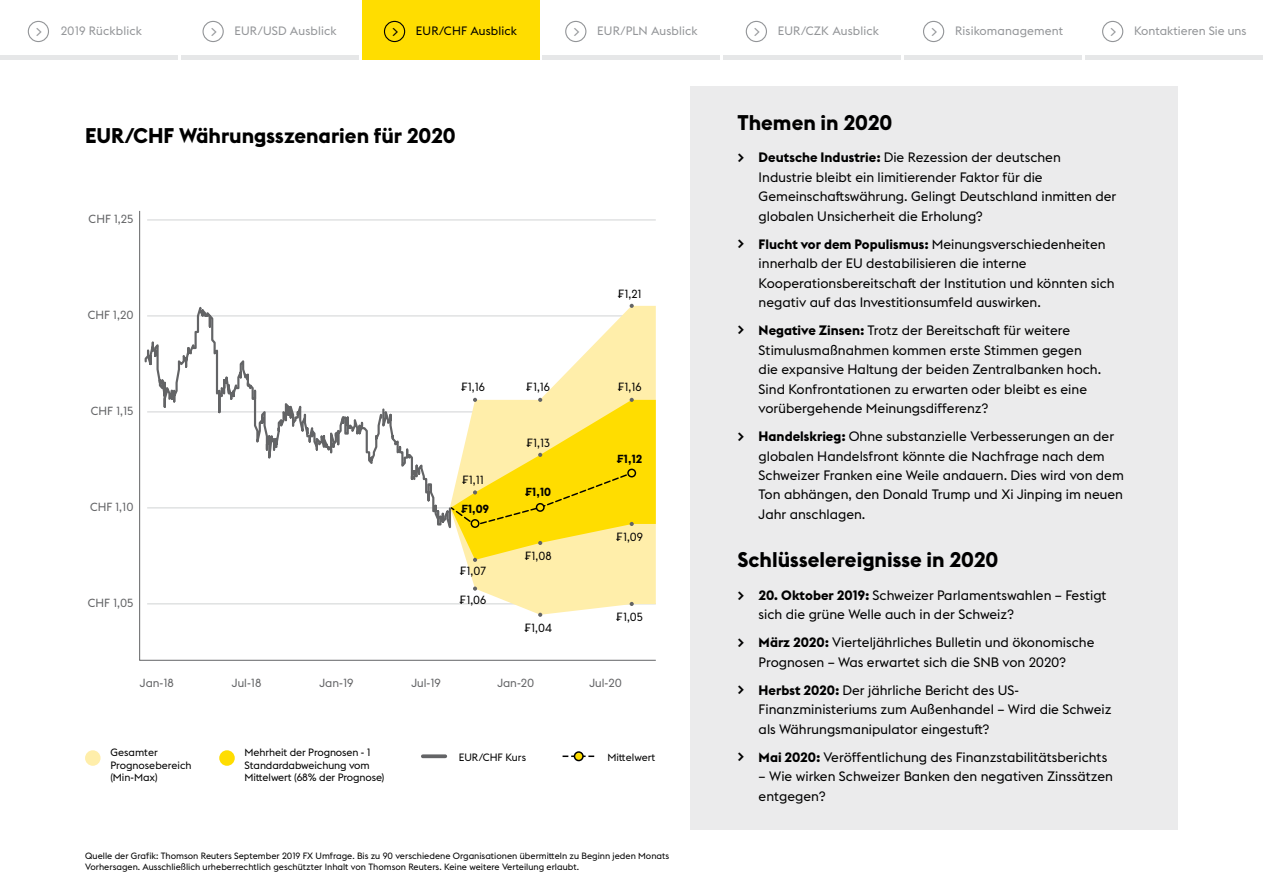
<style>
.page{position:relative;width:1263px;height:893px;background:#fff}
.page>*{position:absolute;margin:0;border:0;box-sizing:border-box;transform-origin:0 0}
.t1{font:700 21px "Euclid WU";color:#000}
.t2{font:700 15px "Euclid WU";color:#000}
.t3{font:13.5px/19.5px "Euclid WU";color:#000}
.t4{font:12px "Euclid WU";letter-spacing:.01em;color:#939598}
.t5{font:12px "Euclid WU";letter-spacing:.01em;color:#000}
.t6{font:11.7px "Euclid WU";color:#636466}
.t7{font:11.7px "Euclid WU";color:#000}
.t8{font:700 11.7px "Euclid WU";color:#000}
.t9{font:10.5px/12.6px "Euclid WU";letter-spacing:-.01em;color:#000}
.t10{font:9px/10.8px "Euclid WU";color:#000}
.s1{font-size:15px}
.s2{font-family:"Arial"}
.s3{font-family:"Helvetica"}
.s4{font-weight:700}
</style>
<div class="page">
<div style="left:691px;top:86px;width:487px;height:743px;background:#ebebec"></div>
<svg style="left:139px;top:210px;width:517px;height:451px"></svg>
<svg style="left:473px;top:587px;width:4px;height:4px"></svg>
<svg style="left:538px;top:613px;width:4px;height:4px"></svg>
<svg style="left:630px;top:602px;width:4px;height:4px"></svg>
<svg style="left:449px;top:398px;width:207px;height:164px;background:#fbe251"></svg>
<svg style="left:630px;top:304px;width:4px;height:4px"></svg>
<svg style="left:143px;top:293px;width:309px;height:249px"></svg>
<div style="left:85px;top:750px;width:16px;height:16px;background:#fea;border-radius:50%"></div>
<div style="left:219px;top:750px;width:16px;height:16px;background:#fd0;border-radius:50%"></div>
<svg style="left:423px;top:754px;width:22px;height:4px"></svg>
<svg style="left:562px;top:755px;width:32px;height:2px"></svg>
<div style="left:574px;top:752px;width:9px;height:8px;background:#fd0;border-radius:50%"></div>
<div style="left:574px;top:751px;width:10px;height:10px;border:2px solid #000;border-radius:50%"></div>
<div style="left:362px;top:0;width:177px;height:60px;background:#fd0"></div>
<hr style="left:181px;top:56px;width:177px;height:4px;background:#e6e7e8">
<hr style="left:543px;top:56px;width:177px;height:4px;background:#e6e7e8">
<hr style="left:724px;top:56px;width:177px;height:4px;background:#e6e7e8">
<hr style="left:905px;top:56px;width:177px;height:4px;background:#e6e7e8">
<hr style="left:1086px;top:56px;width:177px;height:4px;background:#e6e7e8">
<div style="left:202px;top:21px;width:22px;height:21px;border:1px solid #939598;border-radius:50%"></div>
<div style="left:384px;top:21px;width:21px;height:21px;border:1px solid #000;border-radius:50%"></div>
<div style="left:565px;top:21px;width:21px;height:21px;border:1px solid #939598;border-radius:50%"></div>
<div style="left:746px;top:21px;width:21px;height:21px;border:1px solid #939598;border-radius:50%"></div>
<div style="left:923px;top:21px;width:21px;height:21px;border:1px solid #939598;border-radius:50%"></div>
<div style="left:1102px;top:21px;width:21px;height:21px;border:1px solid #939598;border-radius:50%"></div>
<hr style="left:0;top:56px;width:177px;height:4px;background:#e6e7e8">
<div style="left:28px;top:21px;width:21px;height:21px;border:1px solid #939598;border-radius:50%"></div>
<p class="t4" style="left:36px;top:24px;width:108px"><span class="s1">&gt;</span> 2019 Rückblick</p>
<p class="t4" style="left:210px;top:24px;width:128px"><span class="s1">&gt;</span> EUR/USD Ausblick</p>
<p class="t5" style="left:392px;top:24px;width:127px"><span class="s1">&gt;</span> EUR/CHF Ausblick</p>
<p class="t4" style="left:573px;top:24px;width:126px"><span class="s1">&gt;</span> EUR/PLN Ausblick</p>
<p class="t4" style="left:754px;top:24px;width:127px"><span class="s1">&gt;</span> EUR/CZK Ausblick</p>
<p class="t4" style="left:931px;top:24px;width:134px"><span class="s1">&gt;</span> Risikomanagement</p>
<p class="t4" style="left:1110px;top:24px;width:138px"><span class="s1">&gt;</span> Kontaktieren Sie uns</p>
<h1 class="t1" style="left:85px;top:124px;width:372px">EUR/CHF Währungsszenarien für 2020</h1>
<p class="t6" style="left:89px;top:212px;width:46px">CHF 1,25</p>
<p class="t6" style="left:88px;top:308px;width:47px">CHF 1,20</p>
<p class="t6" style="left:91px;top:404px;width:44px">CHF 1,15</p>
<p class="t6" style="left:90px;top:500px;width:45px">CHF 1,10</p>
<p class="t6" style="left:88px;top:596px;width:47px">CHF 1,05</p>
<p class="t7" style="left:461px;top:380px;width:25px"><span class="s2">₣</span>1,16</p>
<p class="t7" style="left:462px;top:473px;width:23px"><span class="s2">₣</span>1,11</p>
<p class="t8" style="left:461px;top:502px;width:29px"><span class="s3">₣</span>1,09</p>
<p class="t7" style="left:460px;top:564px;width:27px"><span class="s2">₣</span>1,07</p>
<p class="t7" style="left:460px;top:593px;width:28px"><span class="s2">₣</span>1,06</p>
<p class="t7" style="left:527px;top:380px;width:25px"><span class="s2">₣</span>1,16</p>
<p class="t7" style="left:527px;top:436px;width:25px"><span class="s2">₣</span>1,13</p>
<p class="t8" style="left:525px;top:485px;width:27px"><span class="s3">₣</span>1,10</p>
<p class="t7" style="left:525px;top:549px;width:28px"><span class="s2">₣</span>1,08</p>
<p class="t7" style="left:525px;top:621px;width:29px"><span class="s2">₣</span>1,04</p>
<p class="t7" style="left:618px;top:287px;width:25px"><span class="s2">₣</span>1,21</p>
<p class="t7" style="left:618px;top:380px;width:25px"><span class="s2">₣</span>1,16</p>
<p class="t8" style="left:617px;top:452px;width:27px"><span class="s3">₣</span>1,12</p>
<p class="t7" style="left:617px;top:530px;width:28px"><span class="s2">₣</span>1,09</p>
<p class="t7" style="left:617px;top:610px;width:28px"><span class="s2">₣</span>1,05</p>
<p class="t6" style="left:140px;top:676px;width:36px">Jan-18</p>
<p class="t6" style="left:232px;top:676px;width:31px">Jul-18</p>
<p class="t6" style="left:319px;top:676px;width:36px">Jan-19</p>
<p class="t6" style="left:411px;top:676px;width:31px">Jul-19</p>
<p class="t6" style="left:497px;top:676px;width:39px">Jan-20</p>
<p class="t6" style="left:589px;top:676px;width:34px">Jul-20</p>
<p class="t9" style="left:110px;top:746px;width:83px">Gesamter<br>Prognosebereich (Min-Max)</p>
<p class="t9" style="left:459px;top:751px;width:69px">EUR/CHF Kurs</p>
<p class="t9" style="left:607px;top:751px;width:50px">Mittelwert</p>
<p class="t9" style="left:245px;top:746px;width:141px">Mehrheit der Prognosen - 1<br>Standardabweichung vom<br>Mittelwert (68% der Prognose)</p>
<p class="t10" style="left:85px;top:850px;width:585px">Quelle der Grafik: Thomson Reuters September 2019 FX Umfrage. Bis zu 90 verschiedene Organisationen übermitteln zu Beginn jeden Monats<br>Vorhersagen. Ausschließlich urheberrechtlich geschützter Inhalt von Thomson Reuters. Keine weitere Verteilung erlaubt.</p>
<h1 class="t1" style="left:737px;top:110px;width:156px">Themen in 2020</h1>
<p class="t3" style="left:759px;top:148px;width:359px"><span class="s4">Deutsche Industrie:</span> Die Rezession der deutschen Industrie bleibt ein limitierender Faktor für die Gemeinschaftswährung. Gelingt Deutschland inmitten der globalen Unsicherheit die Erholung?</p>
<p class="t3" style="left:759px;top:234px;width:358px"><span class="s4">Flucht vor dem Populismus:</span> Meinungsverschiedenheiten innerhalb der EU destabilisieren die interne Kooperationsbereitschaft der Institution und könnten sich negativ auf das Investitionsumfeld auswirken.</p>
<p class="t3" style="left:759px;top:321px;width:344px"><span class="s4">Negative Zinsen:</span> Trotz der Bereitschaft für weitere Stimulusmaßnahmen kommen erste Stimmen gegen die expansive Haltung der beiden Zentralbanken hoch.<br>Sind Konfrontationen zu erwarten oder bleibt es eine vorübergehende Meinungsdifferenz?</p>
<p class="t3" style="left:759px;top:427px;width:367px"><span class="s4">Handelskrieg:</span> Ohne substanzielle Verbesserungen an der globalen Handelsfront könnte die Nachfrage nach dem Schweizer Franken eine Weile andauern. Dies wird von dem Ton abhängen, den Donald Trump und Xi Jinping im neuen Jahr anschlagen.</p>
<h1 class="t1" style="left:737px;top:548px;width:262px">Schlüsselereignisse in 2020</h1>
<p class="t3" style="left:759px;top:585px;width:349px"><span class="s4">20. Oktober 2019:</span> Schweizer Parlamentswahlen – Festigt sich die grüne Welle auch in der Schweiz?</p>
<p class="t3" style="left:759px;top:633px;width:337px"><span class="s4">März 2020:</span> Vierteljährliches Bulletin und ökonomische<br>Prognosen – Was erwartet sich die SNB von 2020?</p>
<p class="t3" style="left:759px;top:680px;width:354px"><span class="s4">Herbst 2020:</span> Der jährliche Bericht des US-<br>Finanzministeriums zum Außenhandel – Wird die Schweiz als Währungsmanipulator eingestuft?</p>
<p class="t3" style="left:759px;top:747px;width:350px"><span class="s4">Mai 2020:</span> Veröffentlichung des Finanzstabilitätsberichts</p>
<p class="t3" style="left:759px;top:767px;width:356px">– Wie wirken Schweizer Banken den negativen Zinssätzen entgegen?</p>
<p class="t2" style="left:737px;top:148px;width:8px">&gt;</p>
<p class="t2" style="left:737px;top:234px;width:8px">&gt;</p>
<p class="t2" style="left:737px;top:320px;width:8px">&gt;</p>
<p class="t2" style="left:737px;top:427px;width:8px">&gt;</p>
<p class="t2" style="left:737px;top:586px;width:8px">&gt;</p>
<p class="t2" style="left:737px;top:633px;width:8px">&gt;</p>
<p class="t2" style="left:737px;top:679px;width:8px">&gt;</p>
<p class="t2" style="left:737px;top:747px;width:8px">&gt;</p>
</div>
